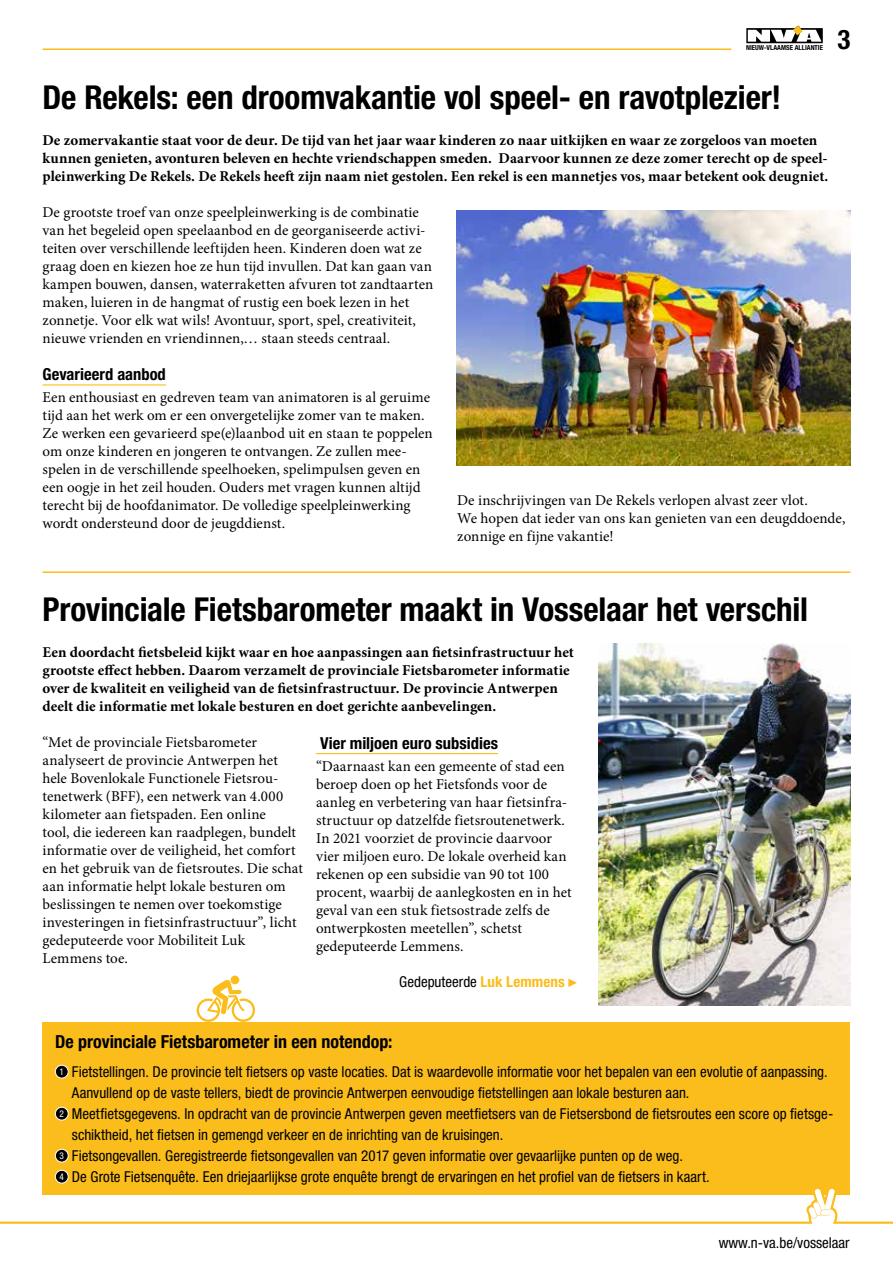
<style>
.page{position:relative;width:893px;height:1263px;background:#fff}
.page>*{position:absolute;margin:0;border:0;box-sizing:border-box;transform-origin:0 0}
.t1{font:700 condensed 33px "Helvetica Neue LT Std";letter-spacing:-.005em;color:#000}
.t2{font:700 condensed 27px "Helvetica Neue LT Std";color:#000}
.t3{font:700 condensed 18px "Helvetica Neue LT Std";color:#000}
.t4{font:700 condensed 16.5px "Helvetica Neue LT Std";color:#000}
.t5{font:15px/18px "Minion Pro";color:#000}
.t6{font:condensed 15px "Helvetica Neue LT Std";color:#000}
.t7{font:700 15px/18px "Minion Pro";letter-spacing:.005em;color:#000}
.t8{font:700 condensed 6.9px "Helvetica Neue LT Std";color:#000}
.s1{font-weight:700;color:#fbbd1b}
.s2{font-size:9.3px;color:#fff}
</style>
<div class="page">
<hr style="left:43px;top:384px;width:123px;height:1px;background:#fbbd1b">
<hr style="left:316px;top:753px;width:182px;height:1px;background:#fbbd1b">
<svg style="left:568px;top:978px;width:9px;height:9px"></svg>
<div style="left:43px;top:1022px;width:807px;height:173px;background:#fbbd1b"></div>
<div style="left:55px;top:1065px;width:13px;height:13px;background:#000;border-radius:50%"></div>
<div style="left:55px;top:1065px;width:13px;height:13px;border:1px solid #fff;border-radius:50%"></div>
<div style="left:55px;top:1107px;width:13px;height:13px;background:#000;border-radius:50%"></div>
<div style="left:55px;top:1107px;width:13px;height:13px;border:1px solid #fff;border-radius:50%"></div>
<div style="left:55px;top:1149px;width:13px;height:13px;background:#000;border-radius:50%"></div>
<div style="left:55px;top:1149px;width:13px;height:13px;border:1px solid #fff;border-radius:50%"></div>
<div style="left:55px;top:1170px;width:13px;height:13px;background:#000;border-radius:50%"></div>
<div style="left:55px;top:1170px;width:13px;height:13px;border:1px solid #fff;border-radius:50%"></div>
<img style="left:457px;top:211px;width:393px;height:255px">
<img style="left:598px;top:644px;width:252px;height:361px">
<hr style="left:43px;top:571px;width:807px;height:2px;background:#fbbd1b">
<svg style="left:197px;top:975px;width:58px;height:47px"></svg>
<svg style="left:0;top:1186px;width:893px;height:38px"></svg>
<hr style="left:43px;top:48px;width:688px;height:2px;background:#fbbd1b">
<svg style="left:746px;top:26px;width:77px;height:17px"></svg>
<p class="t8" style="left:746px;top:43px;width:78px">NIEUW-VLAAMSE ALLIANTIE</p>
<h2 class="t2" style="left:837px;top:23px;width:14px">3</h2>
<h1 class="t1" style="left:43px;top:77px;width:740px">De Rekels: een droomvakantie vol speel- en ravotplezier!</h1>
<p class="t7" style="left:43px;top:131px;width:787px">De zomervakantie staat voor de deur. De tijd van het jaar waar kinderen zo naar uitkijken en waar ze zorgeloos van moeten kunnen genieten, avonturen beleven en hechte vriendschappen smeden. Daarvoor kunnen ze deze zomer terecht op de speel&shy;pleinwerking De Rekels. De Rekels heeft zijn naam niet gestolen. Een rekel is een mannetjes vos, maar betekent ook deugniet.</p>
<p class="t5" style="left:43px;top:203px;width:392px">De grootste troef van onze speelpleinwerking is de combinatie van het begeleid open speelaanbod en de georganiseerde activi&shy;teiten over verschillende leeftijden heen. Kinderen doen wat ze graag doen en kiezen hoe ze hun tijd invullen. Dat kan gaan van kampen bouwen, dansen, waterraketten afvuren tot zandtaarten maken, luieren in de hangmat of rustig een boek lezen in het zonnetje. Voor elk wat wils! Avontuur, sport, spel, creativiteit, nieuwe vrienden en vriendinnen,… staan steeds centraal.</p>
<p class="t4" style="left:43px;top:364px;width:125px">Gevarieerd aanbod</p>
<p class="t5" style="left:43px;top:389px;width:392px">Een enthousiast en gedreven team van animatoren is al geruime tijd aan het werk om er een onvergetelijke zomer van te maken.<br>Ze werken een gevarieerd spe(e)laanbod uit en staan te poppelen om onze kinderen en jongeren te ontvangen. Ze zullen mee&shy;spelen in de verschillende speelhoeken, spelimpulsen geven en een oogje in het zeil houden. Ouders met vragen kunnen altijd terecht bij de hoofdanimator. De volledige speelpleinwerking wordt ondersteund door de jeugddienst.</p>
<p class="t5" style="left:457px;top:491px;width:390px">De inschrijvingen van De Rekels verlopen alvast zeer vlot.<br>We hopen dat ieder van ons kan genieten van een deugddoende, zonnige en fijne vakantie!</p>
<h1 class="t1" style="left:43px;top:589px;width:767px">Provinciale Fietsbarometer maakt in Vosselaar het verschil</h1>
<p class="t7" style="left:43px;top:643px;width:533px">Een doordacht fietsbeleid kijkt waar en hoe aanpassingen aan fietsinfrastructuur het grootste effect hebben. Daarom verzamelt de provinciale Fietsbarometer informatie over de kwaliteit en veiligheid van de fietsinfrastructuur. De provincie Antwerpen deelt die informatie met lokale besturen en doet gerichte aanbevelingen.</p>
<p class="t5" style="left:43px;top:733px;width:262px">“Met de provinciale Fietsbarometer analyseert de provincie Antwerpen het hele Bovenlokale Functionele Fietsrou&shy;tenetwerk (BFF), een netwerk van 4.000 kilometer aan fietspaden. Een online<br>tool, die iedereen kan raadplegen, bundelt informatie over de veiligheid, het comfort en het gebruik van de fietsroutes. Die schat aan informatie helpt lokale besturen om beslissingen te nemen over toekomstige investeringen in fietsinfrastructuur”, licht gedeputeerde voor Mobiliteit Luk Lemmens toe.</p>
<p class="t4" style="left:320px;top:733px;width:179px">Vier miljoen euro subsidies</p>
<p class="t5" style="left:316px;top:757px;width:257px">“Daarnaast kan een gemeente of stad een beroep doen op het Fietsfonds voor de aanleg en verbetering van haar fietsinfra&shy;structuur op datzelfde fietsroutenetwerk.<br>In 2021 voorziet de provincie daarvoor vier miljoen euro. De lokale overheid kan rekenen op een subsidie van 90 tot 100 procent, waarbij de aanlegkosten en in het geval van een stuk fietsostrade zelfs de ontwerpkosten meetellen”, schetst gedeputeerde Lemmens.</p>
<p class="t6" style="left:399px;top:973px;width:167px">Gedeputeerde <span class="s1">Luk Lemmens</span></p>
<p class="t3" style="left:55px;top:1030px;width:339px">De provinciale Fietsbarometer in een notendop:</p>
<p class="t6" style="left:60px;top:1063px;width:770px"><span class="s2">1</span> Fietstellingen. De provincie telt fietsers op vaste locaties. Dat is waardevolle informatie voor het bepalen van een evolutie of aanpassing.</p>
<p class="t6" style="left:72px;top:1084px;width:619px">Aanvullend op de vaste tellers, biedt de provincie Antwerpen eenvoudige fietstellingen aan lokale besturen aan.</p>
<p class="t6" style="left:60px;top:1105px;width:775px"><span class="s2">2</span> Meetfietsgegevens. In opdracht van de provincie Antwerpen geven meetfietsers van de Fietsersbond de fietsroutes een score op fietsge-</p>
<p class="t6" style="left:72px;top:1126px;width:433px">schiktheid, het fietsen in gemengd verkeer en de inrichting van de kruisingen.</p>
<p class="t6" style="left:60px;top:1147px;width:625px"><span class="s2">3</span> Fietsongevallen. Geregistreerde fietsongevallen van 2017 geven informatie over gevaarlijke punten op de weg.</p>
<p class="t6" style="left:60px;top:1168px;width:652px"><span class="s2">4</span> De Grote Fietsenquête. Een driejaarlijkse grote enquête brengt de ervaringen en het profiel van de fietsers in kaart.</p>
<p class="t6" style="left:719px;top:1234px;width:132px">www.n-va.be/vosselaar</p>
</div>
